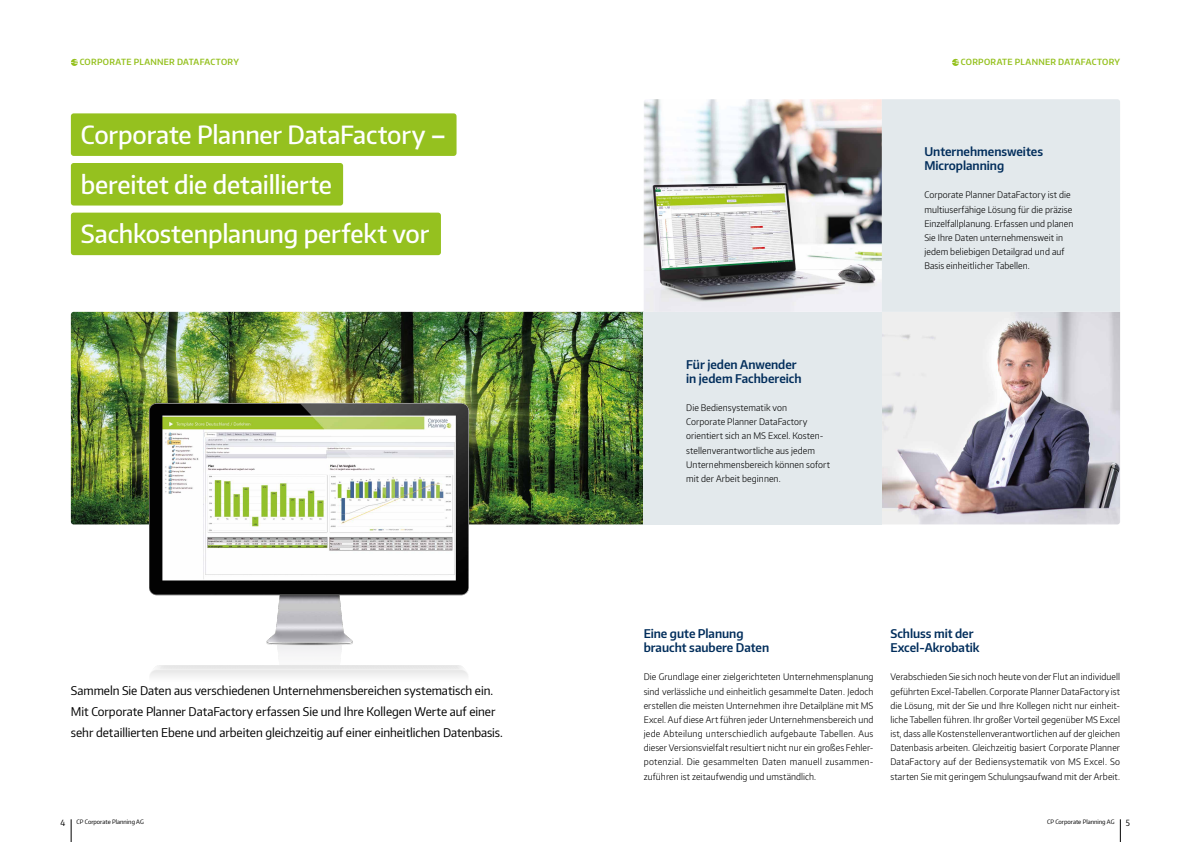
<style>
.page{position:relative;width:1191px;height:842px;background:#fff}
.page>*{position:absolute;margin:0;border:0;box-sizing:border-box;transform-origin:0 0}
.t1{font:25px/49.6px "Encode CP Medium";letter-spacing:-.005em;color:#fff}
.t2{font:12px/21.3px "Encode CP Regular";letter-spacing:-.005em;color:#000}
.t3{font:700 12px/14.2px "Encode CP Semi";color:#012d5b}
.t4{font:9px/14.2px "Encode CP Light";letter-spacing:.01em;color:#000}
.t5{font:700 8.5px "Encode CP Semi";letter-spacing:.035em;color:#95c11f}
.t6{font:8.5px "Encode CP Regular";color:#000}
.t7{font:6px "Encode CP Regular";color:#000}
.s1{font-family:"Encode CP Semi";font-weight:700}
</style>
<div class="page">
<svg style="left:952px;top:59px;width:7px;height:7px"></svg>
<svg style="left:71px;top:59px;width:7px;height:7px"></svg>
<svg style="left:71px;top:819px;width:1px;height:23px"></svg>
<svg style="left:1120px;top:819px;width:1px;height:23px"></svg>
<img style="left:643px;top:99px;width:239px;height:213px">
<div style="left:71px;top:113px;width:385px;height:43px;background:#95c11f;border-radius:3px"></div>
<div style="left:71px;top:163px;width:272px;height:43px;background:#95c11f;border-radius:3px"></div>
<div style="left:71px;top:213px;width:370px;height:42px;background:#95c11f;border-radius:3px"></div>
<img style="left:71px;top:312px;width:572px;height:212px">
<img style="left:882px;top:312px;width:238px;height:212px">
<div style="left:882px;top:99px;width:238px;height:213px;background:#e3e9ec"></div>
<div style="left:643px;top:312px;width:239px;height:212px;background:#e3e9ec"></div>
<img style="left:150px;top:404px;width:318px;height:273px">
<p class="t5" style="left:80px;top:57px;width:161px">CORPORATE PLANNER DATAFACTORY</p>
<p class="t5" style="left:960px;top:57px;width:161px">CORPORATE PLANNER DATAFACTORY</p>
<h1 class="t1" style="left:81px;top:109px;width:366px">Corporate Planner DataFactory <span class="s1">– </span>bereitet die detaillierte<br>Sachkostenplanung perfekt vor</h1>
<p class="t2" style="left:71px;top:679px;width:433px">Sammeln Sie Daten aus verschiedenen Unternehmensbereichen systematisch ein.<br>Mit Corporate Planner DataFactory erfassen Sie und Ihre Kollegen Werte auf einer sehr detaillierten Ebene und arbeiten gleichzeitig auf einer einheitlichen Datenbasis.</p>
<h2 class="t3" style="left:686px;top:357px;width:117px">Für jeden Anwender in jedem Fachbereich</h2>
<p class="t4" style="left:686px;top:400px;width:145px">Die Bediensystematik von<br>Corporate Planner DataFactory orientiert sich an MS Excel. Kosten&shy;stellenverantwortliche aus jedem<br>Unternehmensbereich können sofort mit der Arbeit beginnen.</p>
<h2 class="t3" style="left:924px;top:144px;width:120px">Unternehmensweites<br>Microplanning</h2>
<p class="t4" style="left:924px;top:188px;width:150px">Corporate Planner DataFactory ist die multiuserfähige Lösung für die präzise Einzelfallplanung. Erfassen und planen Sie Ihre Daten unternehmensweit in jedem beliebigen Detailgrad und auf Basis einheitlicher Tabellen.</p>
<h2 class="t3" style="left:643px;top:626px;width:127px">Eine gute Planung braucht saubere Daten</h2>
<p class="t4" style="left:643px;top:670px;width:231px">Die Grundlage einer zielgerichteten Unternehmensplanung sind verlässliche und einheitlich gesammelte Daten. Jedoch erstellen die meisten Unternehmen ihre Detailpläne mit MS Excel. Auf diese Art führen jeder Unternehmensbereich und jede Abteilung unterschiedlich aufgebaute Tabellen. Aus dieser Versionsvielfalt resultiert nicht nur ein großes Fehler&shy;potenzial. Die gesammelten Daten manuell zusammen&shy;zuführen ist zeitaufwendig und umständlich.</p>
<h2 class="t3" style="left:890px;top:626px;width:91px">Schluss mit der<br>Excel-Akrobatik</h2>
<p class="t4" style="left:890px;top:670px;width:231px;text-align:justify">Verabschieden Sie sich noch heute von der Flut an individuell geführten Excel-Tabellen. Corporate Planner DataFactory ist die Lösung, mit der Sie und Ihre Kollegen nicht nur einheit&shy;liche Tabellen führen. Ihr großer Vorteil gegenüber MS Excel ist, dass alle Kostenstellenverantwortlichen auf der gleichen Datenbasis arbeiten. Gleichzeitig basiert Corporate Planner DataFactory auf der Bediensystematik von MS Excel. So starten Sie mit geringem Schulungsaufwand mit der Arbeit.</p>
<p class="t6" style="left:60px;top:817px;width:6px">4</p>
<p class="t7" style="left:77px;top:818px;width:69px">CP Corporate Planning AG</p>
<p class="t7" style="left:1047px;top:818px;width:69px">CP Corporate Planning AG</p>
<p class="t6" style="left:1125px;top:817px;width:6px">5</p>
</div>
